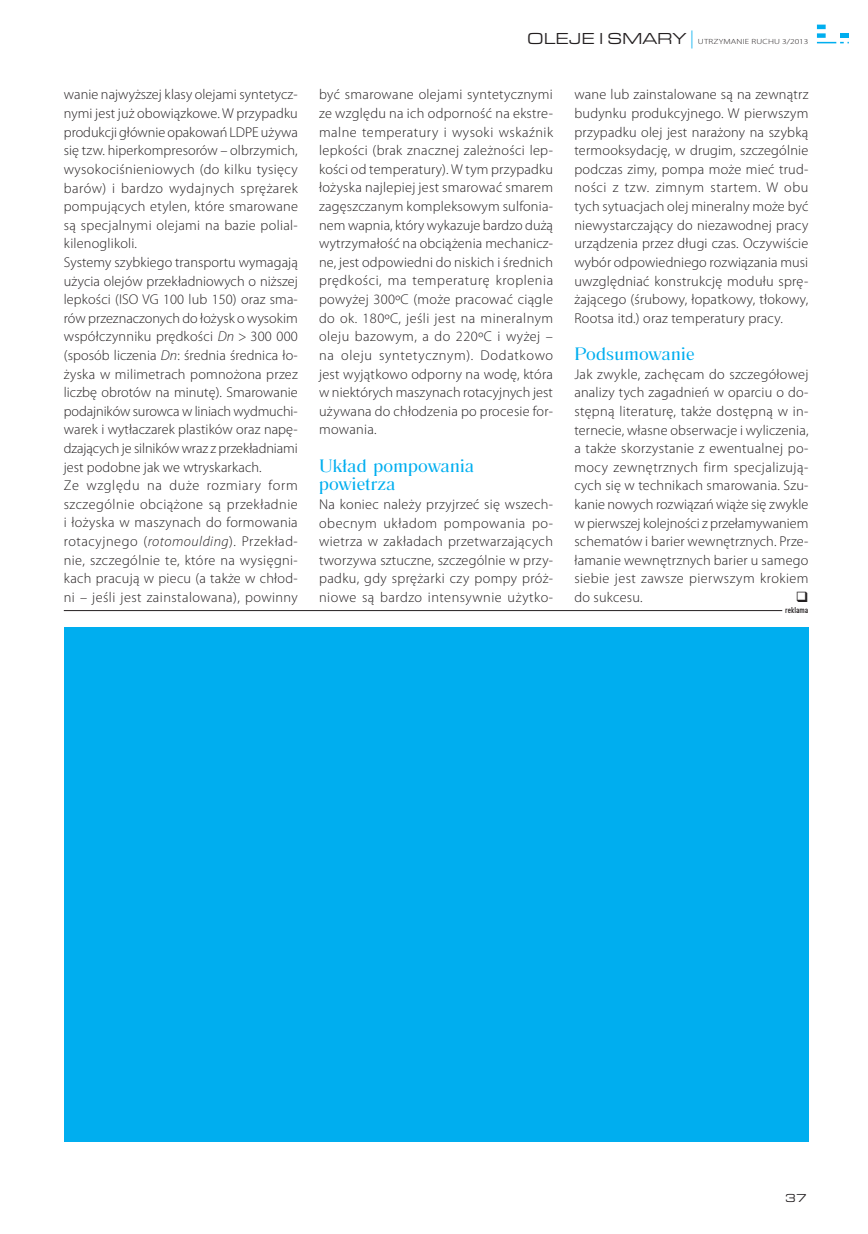
<style>
.page{position:relative;width:868px;height:1234px;background:#fff}
.page>*{position:absolute;margin:0;border:0;box-sizing:border-box;transform-origin:0 0}
.t1{font:18.75px/18.6px "Romana TCE Boo";letter-spacing:.015em;color:#00aeef;scale:1.1 1}
.t2{font:expanded 16.5px "Eurostile TCE";color:#231f20}
.t3{font:300 14.25px/18.6px "Myriad Pro";letter-spacing:.015em;color:#231f20;text-align:justify}
.t4{font:expanded 12px "Eurostile TCE";color:#231f20}
.t5{font:9px "Snv DCE Reg Con";color:#231f20}
.t6{font:300 7.5px "Myriad Pro";letter-spacing:.02em;color:#231f20;scale:1.25 1}
.s1{font-family:"Myriad Pro";font-weight:300;font-stretch:normal;font-size:18px;color:#00aeef}
.s2{font-style:italic}
</style>
<div class="page">
<svg style="left:816px;top:25px;width:32px;height:18px"></svg>
<div style="left:840px;top:33px;width:8px;height:5px;background:#00aeef"></div>
<div style="left:64px;top:627px;width:744px;height:514px;background:#00aeef"></div>
<hr style="left:64px;top:610px;width:718px;height:1px;background:#231f20">
<p class="t2" style="left:527px;top:30px;width:168px">OLEJE I SMARY <span class="s1">|</span></p>
<p class="t6" style="left:697px;top:38px;width:90px">utrzymanie ruchu 3/2013</p>
<p class="t3" style="left:64px;top:86px;width:236px;text-align:left">wanie najwyższej klasy olejami syntetycz&shy;nymi jest już obowiązkowe. W przypadku produkcji głównie opakowań LDPE używa się tzw. hiperkompresorów – olbrzymich, wysokociśnieniowych (do kilku tysięcy barów) i bardzo wydajnych sprężarek pompujących etylen, które smarowane są specjalnymi olejami na bazie polial&shy;kilenoglikoli.<br>Systemy szybkiego transportu wymagają użycia olejów przekładniowych o niższej lepkości (ISO VG 100 lub 150) oraz sma&shy;rów przeznaczonych do łożysk o wysokim współczynniku prędkości <span class="s2">Dn</span> &gt; 300 000 (sposób liczenia <span class="s2">Dn</span>: średnia średnica ło&shy;żyska w milimetrach pomnożona przez liczbę obrotów na minutę). Smarowanie podajników surowca w liniach wydmuchi&shy;warek i wytłaczarek plastików oraz napę&shy;dzających je silników wraz z przekładniami jest podobne jak we wtryskarkach.<br>Ze względu na duże rozmiary form szczególnie obciążone są przekładnie i łożyska w maszynach do formowania rotacyjnego (<span class="s2">rotomoulding</span>). Przekład&shy;nie, szczególnie te, które na wysięgni&shy;kach pracują w piecu (a także w chłod&shy;ni – jeśli jest zainstalowana), powinny</p>
<p class="t3" style="left:319px;top:85px;width:235px">być smarowane olejami syntetycznymi ze względu na ich odporność na ekstre&shy;malne temperatury i wysoki wskaźnik lepkości (brak znacznej zależności lep&shy;kości od temperatury). W tym przypadku łożyska najlepiej jest smarować smarem zagęszczanym kompleksowym sulfonia&shy;nem wapnia, który wykazuje bardzo dużą wytrzymałość na obciążenia mechanicz&shy;ne, jest odpowiedni do niskich i średnich prędkości, ma temperaturę kroplenia powyżej 300ºC (może pracować ciągle do ok. 180ºC, jeśli jest na mineralnym oleju bazowym, a do 220ºC i wyżej – na oleju syntetycznym). Dodatkowo jest wyjątkowo odporny na wodę, która w niektórych maszynach rotacyjnych jest używana do chłodzenia po procesie for&shy;mowania.</p>
<h1 class="t1" style="left:319px;top:457px;width:142px">Układ pompowania powietrza</h1>
<p class="t3" style="left:319px;top:495px;width:235px">Na koniec należy przyjrzeć się wszech&shy;obecnym układom pompowania po&shy;wietrza w zakładach przetwarzających tworzywa sztuczne, szczególnie w przy&shy;padku, gdy sprężarki czy pompy próż&shy;niowe są bardzo intensywnie użytko-</p>
<p class="t3" style="left:574px;top:86px;width:235px">wane lub zainstalowane są na zewnątrz budynku produkcyjnego. W pierwszym przypadku olej jest narażony na szybką termooksydację, w drugim, szczególnie podczas zimy, pompa może mieć trud&shy;ności z tzw. zimnym startem. W obu tych sytuacjach olej mineralny może być niewystarczający do niezawodnej pracy urządzenia przez długi czas. Oczywiście wybór odpowiedniego rozwiązania musi uwzględniać konstrukcję modułu sprę&shy;żającego (śrubowy, łopatkowy, tłokowy, Rootsa itd.) oraz temperatury pracy.</p>
<h1 class="t1" style="left:574px;top:345px;width:111px">Podsumowanie</h1>
<p class="t3" style="left:574px;top:365px;width:235px">Jak zwykle, zachęcam do szczegółowej analizy tych zagadnień w oparciu o do&shy;stępną literaturę, także dostępną w in&shy;ternecie, własne obserwacje i wyliczenia, a także skorzystanie z ewentualnej po&shy;mocy zewnętrznych firm specjalizują&shy;cych się w technikach smarowania. Szu&shy;kanie nowych rozwiązań wiąże się zwykle w pierwszej kolejności z przełamywaniem schematów i barier wewnętrznych. Prze&shy;łamanie wewnętrznych barier u samego siebie jest zawsze pierwszym krokiem do sukcesu.</p>
<p class="t5" style="left:785px;top:604px;width:25px">reklama</p>
<p class="t4" style="left:785px;top:1191px;width:23px">37</p>
</div>
